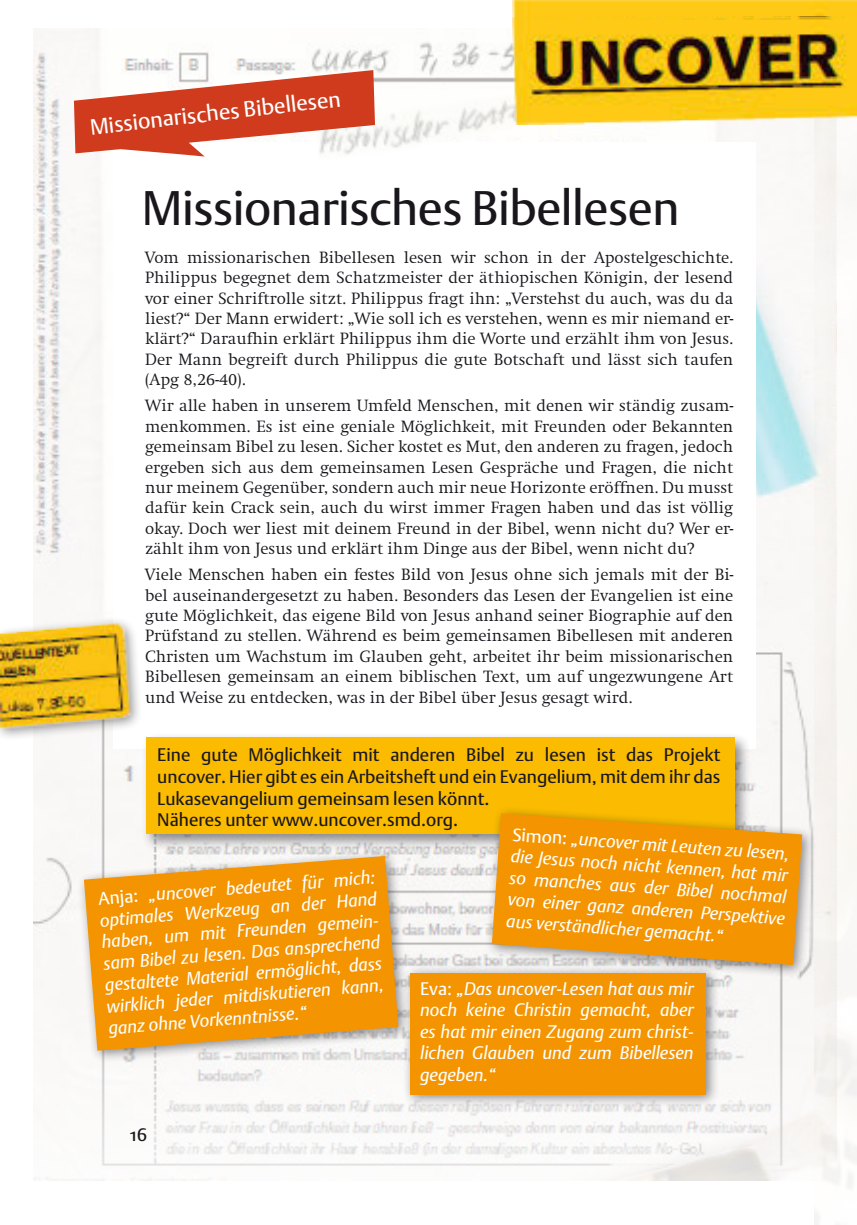
<style>
.page{position:relative;width:857px;height:1225px;background:#fff}
.page>*{position:absolute;margin:0;border:0;box-sizing:border-box;transform-origin:0 0}
.t1{font:48px "DTL Argo ST";letter-spacing:-.01em;color:#1a171c}
.AHA-Text_einfach{font:22px "DTL Argo ST";color:#fff}
.t2{font:italic 18px/21.6px "DTL Argo ST";color:#fff;text-align:justify}
.t3{font:18px/21.6px "DTL Argo ST";color:#1a171c;text-align:justify}
.t4{font:300 17px/20.4px "Swift";color:#1a171c;text-align:justify}
.s1{font-style:normal}
</style>
<div class="page">
<img style="left:512px;top:0;width:344px;height:17px">
<img style="left:34px;top:28px;width:802px;height:1152px">
<div style="left:113px;top:142px;width:642px;height:606px;background:#fff"></div>
<img style="left:375px;top:89px;width:190px;height:59px">
<svg style="left:74px;top:70px;width:301px;height:86px"></svg>
<img style="left:512px;top:17px;width:344px;height:107px">
<div style="left:0;top:616px;width:143px;height:125px;background:#1a171c;opacity:.5"></div>
<img style="left:0;top:622px;width:130px;height:107px">
<div style="left:76px;top:848px;width:335px;height:216px;background:#1a171c;opacity:.5"></div>
<svg style="left:84px;top:856px;width:314px;height:194px;background:#f09f21"></svg>
<div style="left:402px;top:964px;width:317px;height:144px;background:#1a171c;opacity:.5"></div>
<div style="left:410px;top:972px;width:295px;height:122px;background:#f39400"></div>
<div style="left:140px;top:732px;width:610px;height:118px;background:#1a171c;opacity:.5"></div>
<div style="left:146px;top:737px;width:588px;height:97px;background:#fabb00"></div>
<div style="left:484px;top:806px;width:330px;height:172px;background:#1a171c;opacity:.5"></div>
<svg style="left:491px;top:813px;width:310px;height:152px;background:#ee9b17"></svg>
<p class="AHA-Text_einfach" style="left:89px;top:113px;width:253px;rotate:-6deg">Missionarisches Bibellesen</p>
<p class="t1" style="left:142px;top:179px;width:539px">Missionarisches Bibellesen</p>
<p class="t4" style="left:145px;top:247px;width:589px">Vom missionarischen Bibellesen lesen wir schon in der Apostelgeschichte.<br>Philippus begegnet dem Schatzmeister der äthiopischen Königin, der lesend vor einer Schriftrolle sitzt. Philippus fragt ihn: „Verstehst du auch, was du da liest?“ Der Mann erwidert: „Wie soll ich es verstehen, wenn es mir niemand er&shy;klärt?“ Daraufhin erklärt Philippus ihm die Worte und erzählt ihm von Jesus.<br>Der Mann begreift durch Philippus die gute Botschaft und lässt sich taufen (Apg 8,26-40).</p>
<p class="t4" style="left:145px;top:396px;width:589px">Wir alle haben in unserem Umfeld Menschen, mit denen wir ständig zusam&shy;menkommen. Es ist eine geniale Möglichkeit, mit Freunden oder Bekannten gemeinsam Bibel zu lesen. Sicher kostet es Mut, den anderen zu fragen, jedoch ergeben sich aus dem gemeinsamen Lesen Gespräche und Fragen, die nicht nur meinem Gegenüber, sondern auch mir neue Horizonte eröffnen. Du musst dafür kein Crack sein, auch du wirst immer Fragen haben und das ist völlig okay. Doch wer liest mit deinem Freund in der Bibel, wenn nicht du? Wer er&shy;zählt ihm von Jesus und erklärt ihm Dinge aus der Bibel, wenn nicht du?</p>
<p class="t4" style="left:145px;top:565px;width:589px">Viele Menschen haben ein festes Bild von Jesus ohne sich jemals mit der Bi&shy;bel auseinandergesetzt zu haben. Besonders das Lesen der Evangelien ist eine gute Möglichkeit, das eigene Bild von Jesus anhand seiner Biographie auf den Prüfstand zu stellen. Während es beim gemeinsamen Bibellesen mit anderen Christen um Wachstum im Glauben geht, arbeitet ihr beim missionarischen Bibellesen gemeinsam an einem biblischen Text, um auf ungezwungene Art und Weise zu entdecken, was in der Bibel über Jesus gesagt wird.</p>
<p class="t3" style="left:157px;top:744px;width:564px">Eine gute Möglichkeit mit anderen Bibel zu lesen ist das Projekt uncover. Hier gibt es ein Arbeitsheft und ein Evangelium, mit dem ihr das Lukasevangelium gemeinsam lesen könnt.</p>
<p class="t3" style="left:157px;top:809px;width:302px">Näheres unter www.uncover.smd.org.</p>
<p class="t2" style="left:513px;top:823px;width:279px;rotate:4deg"><span class="s1">Simon:</span> „uncover mit Leuten zu lesen, die Jesus noch nicht kennen, hat mir so manches aus der Bibel nochmal von einer ganz anderen Perspektive aus verständlicher gemacht.“</p>
<p class="t2" style="left:97px;top:886px;width:283px;text-align:left;rotate:-4deg"><span class="s1">Anja:</span> „uncover bedeutet für mich: optimales Werkzeug an der Hand haben, um mit Freunden gemein&shy;sam Bibel zu lesen. Das ansprechend gestaltete Material ermöglicht, dass wirklich jeder mitdiskutieren kann, ganz ohne Vorkenntnisse.“</p>
<p class="t2" style="left:420px;top:977px;width:275px"><span class="s1">Eva:</span> „Das uncover-Lesen hat aus mir noch keine Christin gemacht, aber es hat mir einen Zugang zum christ&shy;lichen Glauben und zum Bibellesen gegeben.“</p>
<p class="t3" style="left:130px;top:1123px;width:18px">16</p>
</div>
